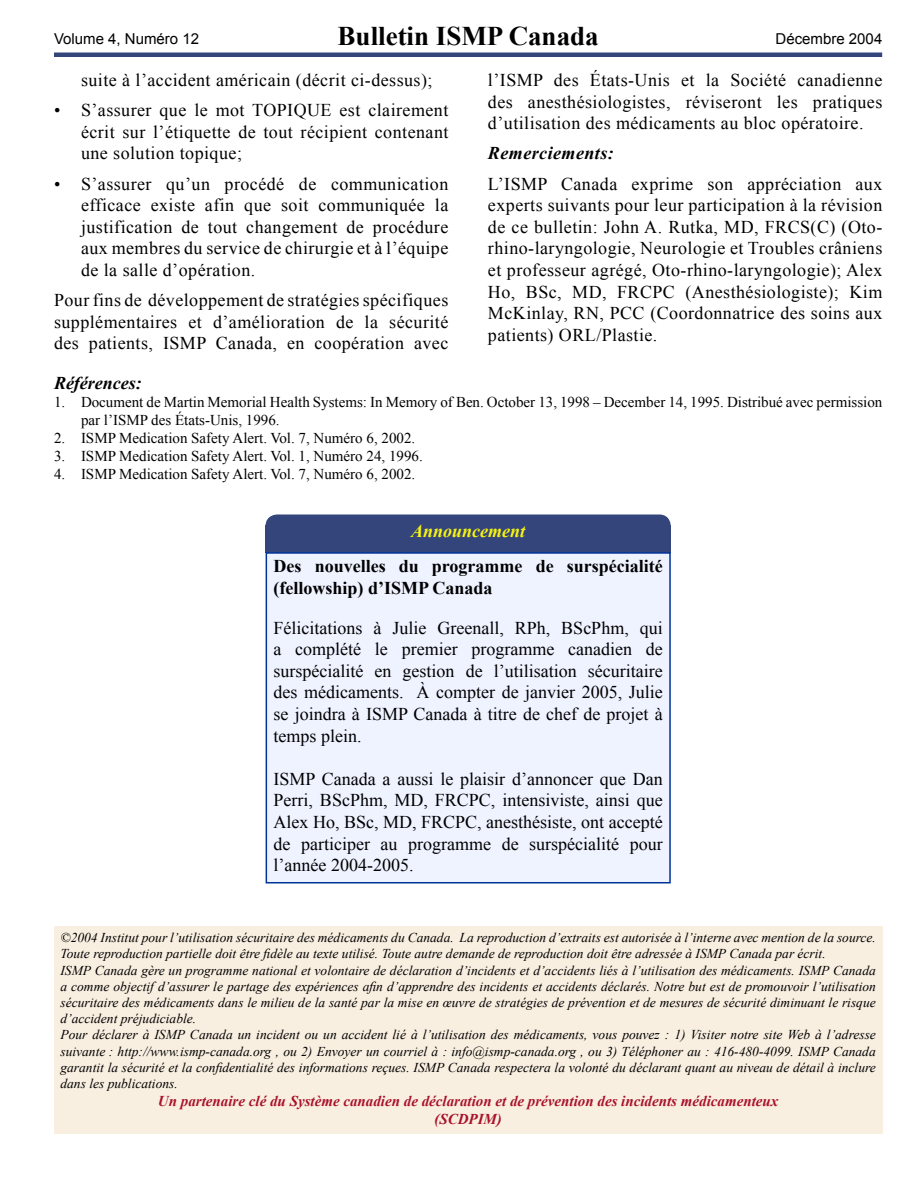
<style>
.page{position:relative;width:918px;height:1188px;background:#fff}
.page>*{position:absolute;margin:0;border:0;box-sizing:border-box;transform-origin:0 0}
.t1{font:700 27px "Times New Roman";color:#000}
.t2{font:18px/21.6px "Times New Roman";letter-spacing:.025em;color:#000;text-align:justify}
.t3{font:700 18px/21.6px "Times New Roman";color:#000}
.t4{font:italic 700 18px "Times New Roman";letter-spacing:.025em;color:#000}
.t5{font:italic 700 18px "Times New Roman";color:#f7f410}
.t6{font:italic 700 18px "Times New Roman";color:#000}
.t7{font:15px/18px "Times New Roman";color:#000}
.t8{font:italic 700 15px/18px "Times New Roman";color:#a9122a;text-align:center}
.t9{font:15px "Arial";color:#000}
.t10{font:italic 13.5px/16.2px "Times New Roman";color:#000}
</style>
<div class="page">
<div style="left:54px;top:926px;width:828px;height:208px;background:#f9efe1"></div>
<div style="left:54px;top:52px;width:828px;height:5px;background:#34457c"></div>
<svg style="left:265px;top:514px;width:406px;height:23px;background:#3f4f83"></svg>
<div style="left:266px;top:525px;width:405px;height:27px;background:#34457c"></div>
<div style="left:266px;top:553px;width:404px;height:330px;background:#eff3ff"></div>
<div style="left:266px;top:552px;width:405px;height:331px;border:2px solid #039"></div>
<p class="t9" style="left:54px;top:29px;width:147px">Volume 4, Numéro 12</p>
<h1 class="t1" style="left:338px;top:18px;width:263px">Bulletin ISMP Canada</h1>
<p class="t9" style="left:776px;top:29px;width:108px">Décembre 2004</p>
<p class="t2" style="left:81px;top:65px;width:369px;line-height:30.3px">suite à l’accident américain (décrit ci-dessus);<br>S’assurer que le mot TOPIQUE est clairement</p>
<p class="t2" style="left:81px;top:121px;width:369px">écrit sur l’étiquette de tout récipient contenant une solution topique;</p>
<p class="t2" style="left:81px;top:173px;width:369px">S’assurer qu’un procédé de communication efficace existe afin que soit communiquée la justification de tout changement de procédure aux membres du service de chirurgie et à l’équipe de la salle d’opération.</p>
<p class="t2" style="left:54px;top:289px;width:396px">Pour fins de développement de stratégies spécifiques supplémentaires et d’amélioration de la sécurité des patients, ISMP Canada, en coopération avec</p>
<p class="t2" style="left:54px;top:99px;width:8px">•</p>
<p class="t2" style="left:54px;top:173px;width:8px">•</p>
<p class="t2" style="left:488px;top:69px;width:396px">l’ISMP des États-Unis et la Société canadienne des anesthésiologistes, réviseront les pratiques d’utilisation des médicaments au bloc opératoire.</p>
<p class="t4" style="left:488px;top:141px;width:127px">Remerciements:</p>
<p class="t2" style="left:488px;top:173px;width:396px">L’ISMP Canada exprime son appréciation aux experts suivants pour leur participation à la révision de ce bulletin: John A. Rutka, MD, FRCS(C) (Oto&shy;rhino-laryngologie, Neurologie et Troubles crâniens et professeur agrégé, Oto-rhino-laryngologie); Alex Ho, BSc, MD, FRCPC (Anesthésiologiste); Kim McKinlay, RN, PCC (Coordonnatrice des soins aux patients) ORL/Plastie.</p>
<p class="t6" style="left:54px;top:370px;width:89px">Références:</p>
<p class="t7" style="left:81px;top:392px;width:803px">Document de Martin Memorial Health Systems: In Memory of Ben. October 13, 1998 – December 14, 1995. Distribué avec permission par l’ISMP des États-Unis, 1996.<br>ISMP Medication Safety Alert. Vol. 7, Numéro 6, 2002.<br>ISMP Medication Safety Alert. Vol. 1, Numéro 24, 1996.<br>ISMP Medication Safety Alert. Vol. 7, Numéro 6, 2002.</p>
<p class="t7" style="left:54px;top:392px;width:13px">1.</p>
<p class="t7" style="left:54px;top:428px;width:13px;text-align:justify">2.<br>3.<br>4.</p>
<p class="t5" style="left:411px;top:519px;width:116px">Announcement</p>
<p class="t3" style="left:274px;top:555px;width:391px">Des nouvelles du programme de surspécialité (fellowship) d’ISMP Canada</p>
<p class="t2" style="left:274px;top:616px;width:391px">Félicitations à Julie Greenall, RPh, BScPhm, qui a complété le premier programme canadien de surspécialité en gestion de l’utilisation sécuritaire des médicaments. À compter de janvier 2005, Julie se joindra à ISMP Canada à titre de chef de projet à temps plein.</p>
<p class="t2" style="left:274px;top:768px;width:391px">ISMP Canada a aussi le plaisir d’annoncer que Dan Perri, BScPhm, MD, FRCPC, intensiviste, ainsi que Alex Ho, BSc, MD, FRCPC, anesthésiste, ont accepté de participer au programme de surspécialité pour l’année 2004-2005.</p>
<p class="t10" style="left:60px;top:929px;width:817px">©2004 Institut pour l’utilisation sécuritaire des médicaments du Canada. La reproduction d’extraits est autorisée à l’interne avec mention de la source.<br>Toute reproduction partielle doit être fidèle au texte utilisé. Toute autre demande de reproduction doit être adressée à ISMP Canada par écrit.<br>ISMP Canada gère un programme national et volontaire de déclaration d’incidents et d’accidents liés à l’utilisation des médicaments. ISMP Canada a comme objectif d’assurer le partage des expériences afin d’apprendre des incidents et accidents déclarés. Notre but est de promouvoir l’utilisation sécuritaire des médicaments dans le milieu de la santé par la mise en œuvre de stratégies de prévention et de mesures de sécurité diminuant le risque d’accident préjudiciable.<br>Pour déclarer à ISMP Canada un incident ou un accident lié à l’utilisation des médicaments, vous pouvez : 1) Visiter notre site Web à l’adresse suivante : http://www.ismp-canada.org , ou 2) Envoyer un courriel à : info@ismp-canada.org , ou 3) Téléphoner au : 416-480-4099. ISMP Canada garantit la sécurité et la confidentialité des informations reçues. ISMP Canada respectera la volonté du déclarant quant au niveau de détail à inclure dans les publications.</p>
<p class="t8" style="left:158px;top:1092px;width:622px">Un partenaire clé du Système canadien de déclaration et de prévention des incidents médicamenteux (SCDPIM)</p>
</div>
